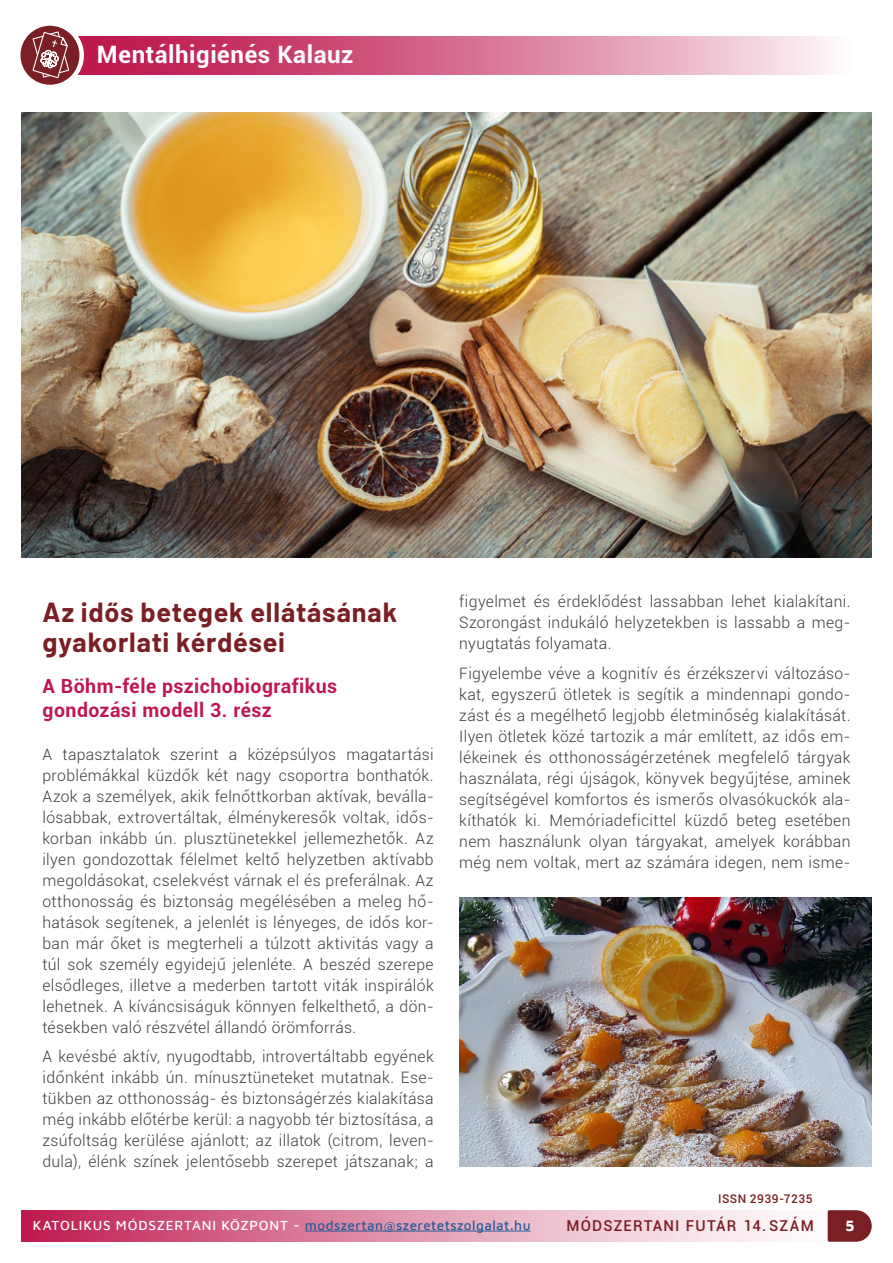
<style>
.page{position:relative;width:893px;height:1263px;background:#fff}
.page>*{position:absolute;margin:0;border:0;box-sizing:border-box;transform-origin:0 0}
.t1{font:700 27px/30px "Barlow";letter-spacing:.03em;color:#7a1f23}
.t2{font:700 24px "Roboto";letter-spacing:.025em;color:#fff}
.t3{font:700 19.5px/24px "Roboto";letter-spacing:.025em;color:#be184d}
.t4{font:300 15.75px/21px "Roboto";letter-spacing:.02em;color:#3c3c3b;text-align:justify}
.t5{font:700 15.75px "Maven Pro";color:#fff}
.t6{font:500 15px "Roboto";letter-spacing:.08em;color:#7a1f23}
.t7{font:500 13.5px "Maven Pro";letter-spacing:.035em;color:#275b9b}
.t8{font:500 12px "Roboto";letter-spacing:.04em;color:#7a1f23}
.s1{color:#fff}
</style>
<div class="page">
<div style="left:21px;top:1210px;width:837px;height:32px;background:linear-gradient(to right,#bf2356,#fff)"></div>
<hr style="left:305px;top:1231px;width:226px;height:1px;background:#275b9b">
<svg style="left:828px;top:1210px;width:44px;height:32px"></svg>
<svg style="left:86px;top:36px;width:743px;height:39px;background:#d77494"></svg>
<svg style="left:20px;top:25px;width:66px;height:60px"></svg>
<img style="left:21px;top:113px;width:851px;height:444px">
<img style="left:459px;top:897px;width:413px;height:269px">
<h2 class="t2" style="left:97px;top:37px;width:258px">Mentálhigiénés Kalauz</h2>
<h1 class="t1" style="left:43px;top:595px;width:356px">Az idős betegek ellátásának gyakorlati kérdései</h1>
<p class="t3" style="left:43px;top:674px;width:296px">A Böhm-féle pszichobiografikus gondozási modell 3. rész</p>
<p class="t4" style="left:43px;top:743px;width:393px">A tapasztalatok szerint a középsúlyos magatartási problémákkal küzdők két nagy csoportra bonthatók.<br>Azok a személyek, akik felnőttkorban aktívak, beválla&shy;lósabbak, extrovertáltak, élménykeresők voltak, idős&shy;korban inkább ún. plusztünetekkel jellemezhetők. Az ilyen gondozottak félelmet keltő helyzetben aktívabb megoldásokat, cselekvést várnak el és preferálnak. Az otthonosság és biztonság megélésében a meleg hő&shy;hatások segítenek, a jelenlét is lényeges, de idős kor&shy;ban már őket is megterheli a túlzott aktivitás vagy a túl sok személy egyidejű jelenléte. A beszéd szerepe elsődleges, illetve a mederben tartott viták inspirálók lehetnek. A kíváncsiságuk könnyen felkelthető, a dön&shy;tésekben való részvétel állandó örömforrás.</p>
<p class="t4" style="left:43px;top:1045px;width:393px">A kevésbé aktív, nyugodtabb, introvertáltabb egyének időnként inkább ún. mínusztüneteket mutatnak. Ese&shy;tükben az otthonosság- és biztonságérzés kialakítása még inkább előtérbe kerül: a nagyobb tér biztosítása, a zsúfoltság kerülése ajánlott; az illatok (citrom, leven&shy;dula), élénk színek jelentősebb szerepet játszanak; a</p>
<p class="t4" style="left:459px;top:590px;width:393px">figyelmet és érdeklődést lassabban lehet kialakítani.<br>Szorongást indukáló helyzetekben is lassabb a meg&shy;nyugtatás folyamata.</p>
<p class="t4" style="left:459px;top:662px;width:393px">Figyelembe véve a kognitív és érzékszervi változáso&shy;kat, egyszerű ötletek is segítik a mindennapi gondo&shy;zást és a megélhető legjobb életminőség kialakítását.<br>Ilyen ötletek közé tartozik a már említett, az idős em&shy;lékeinek és otthonosságérzetének megfelelő tárgyak használata, régi újságok, könyvek begyűjtése, aminek segítségével komfortos és ismerős olvasókuckók ala&shy;kíthatók ki. Memóriadeficittel küzdő beteg esetében nem használunk olyan tárgyakat, amelyek korábban még nem voltak, mert az számára idegen, nem isme-</p>
<p class="t8" style="left:718px;top:1190px;width:96px">ISSN 2939-7235</p>
<p class="t7" style="left:33px;top:1216px;width:499px"><span class="s1">KATOLIKUS MÓDSZERTANI KÖZPONT -</span> modszertan@szeretetszolgalat.hu</p>
<p class="t6" style="left:566px;top:1215px;width:249px">MÓDSZERTANI FUTÁR 14. SZÁM</p>
<p class="t5" style="left:845px;top:1214px;width:11px">5</p>
</div>
